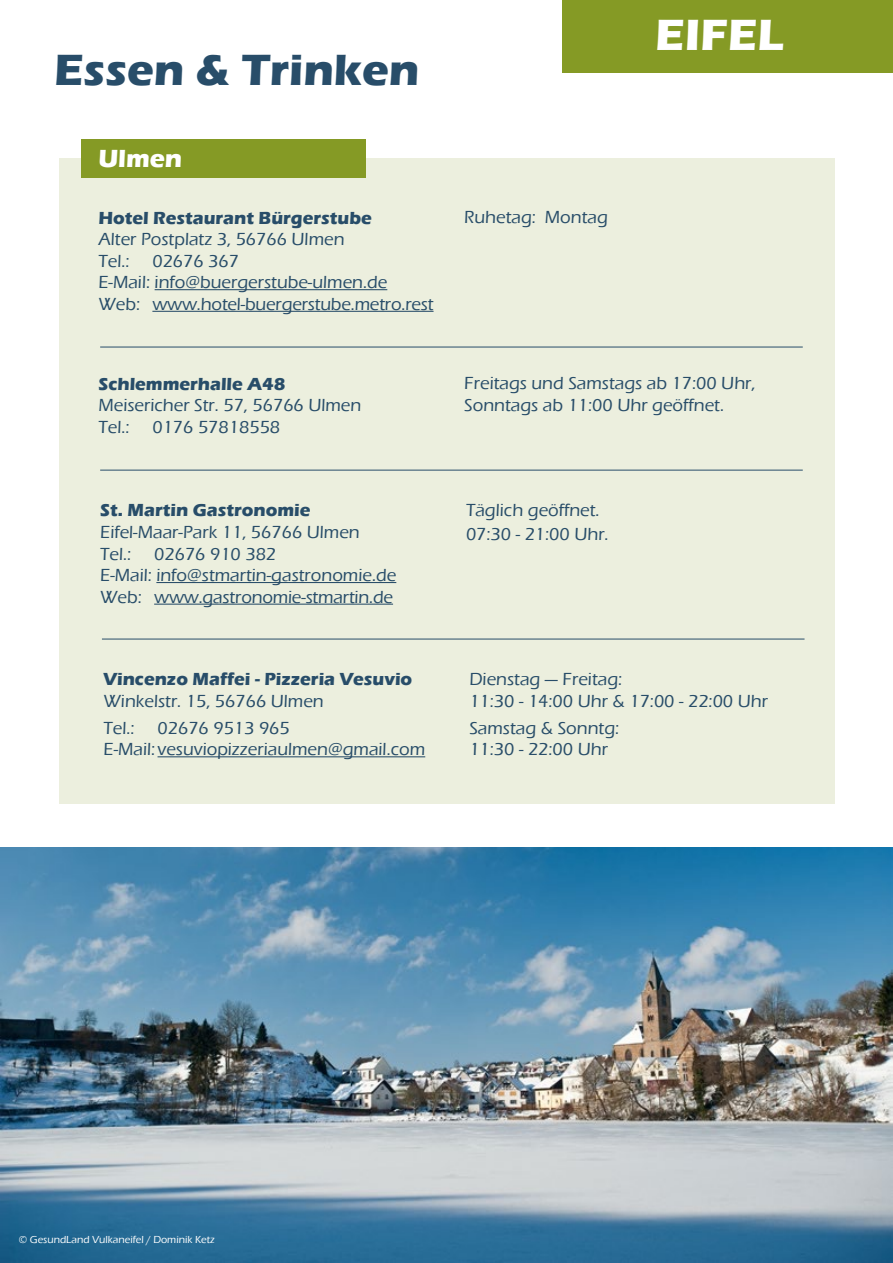
<style>
.page{position:relative;width:893px;height:1263px;background:#fff}
.page>*{position:absolute;margin:0;border:0;box-sizing:border-box;transform-origin:0 0}
.t1{font:700 45px "Eras ITC";color:#284d69}
.t2{font:700 45px "Eras ITC";color:#fff}
.t3{font:700 25.5px "Eras ITC";color:#fff}
.t4{font:500 18px/21.6px "Eras ITC";color:#284d69}
.t5{font:700 18px "Eras ITC";color:#284d69}
.t6{font:500 10.5px "Eras ITC";color:#fff}
</style>
<div class="page">
<div style="left:563px;top:0;width:330px;height:72px;background:#859a25"></div>
<div style="left:59px;top:159px;width:775px;height:645px;background:#ecefde"></div>
<div style="left:81px;top:139px;width:285px;height:39px;background:#859a25"></div>
<hr style="left:155px;top:289px;width:232px;height:1px;background:#284d69">
<hr style="left:152px;top:311px;width:282px;height:1px;background:#284d69">
<hr style="left:156px;top:582px;width:240px;height:1px;background:#284d69">
<hr style="left:154px;top:604px;width:239px;height:1px;background:#284d69">
<hr style="left:158px;top:756px;width:267px;height:1px;background:#284d69">
<hr style="left:100px;top:347px;width:703px;height:1px;background:#284d69">
<hr style="left:100px;top:470px;width:703px;height:1px;background:#284d69">
<hr style="left:102px;top:639px;width:702px;height:1px;background:#284d69">
<img style="left:0;top:848px;width:893px;height:415px">
<h1 class="t1" style="left:54px;top:44px;width:367px">Essen &amp; Trinken</h1>
<h2 class="t3" style="left:98px;top:144px;width:85px">Ulmen</h2>
<p class="t5" style="left:98px;top:207px;width:275px">Hotel Restaurant Bürgerstube</p>
<p class="t4" style="left:98px;top:229px;width:248px">Alter Postplatz 3, 56766 Ulmen<br>Tel.:</p>
<p class="t4" style="left:98px;top:250px;width:337px;text-indent:54px">02676 367<br>E-Mail: info@buergerstube-ulmen.de<br>Web: www.hotel-buergerstube.metro.rest</p>
<p class="t5" style="left:98px;top:373px;width:189px">Schlemmerhalle A48</p>
<p class="t4" style="left:98px;top:395px;width:264px">Meisericher Str. 57, 56766 Ulmen<br>Tel.:</p>
<p class="t4" style="left:152px;top:416px;width:129px">0176 57818558</p>
<p class="t5" style="left:100px;top:500px;width:212px">St. Martin Gastronomie</p>
<p class="t4" style="left:100px;top:521px;width:261px">Eifel-Maar-Park 11, 56766 Ulmen<br>Tel.:</p>
<p class="t4" style="left:100px;top:543px;width:298px;text-indent:54px">02676 910 382<br>E-Mail: info@stmartin-gastronomie.de<br>Web: www.gastronomie-stmartin.de</p>
<p class="t5" style="left:104px;top:669px;width:310px">Vincenzo Maffei - Pizzeria Vesuvio</p>
<p class="t4" style="left:104px;top:688px;width:222px;line-height:27px">Winkelstr. 15, 56766 Ulmen<br>Tel.:</p>
<p class="t4" style="left:104px;top:717px;width:323px;text-indent:54px">02676 9513 965<br>E-Mail: vesuviopizzeriaulmen@gmail.com</p>
<h1 class="t2" style="left:655px;top:9px;width:130px">EIFEL</h1>
<p class="t4" style="left:464px;top:207px;width:145px">Ruhetag: Montag</p>
<p class="t4" style="left:464px;top:373px;width:293px">Freitags und Samstags ab 17:00 Uhr,<br>Sonntags ab 11:00 Uhr geöffnet.</p>
<p class="t4" style="left:466px;top:498px;width:144px;line-height:24px">Täglich geöffnet.<br>07:30 - 21:00 Uhr.</p>
<p class="t4" style="left:469px;top:668px;width:300px">Dienstag — Freitag:<br>11:30 - 14:00 Uhr &amp; 17:00 - 22:00 Uhr</p>
<p class="t4" style="left:469px;top:717px;width:151px">Samstag &amp; Sonntg:<br>11:30 - 22:00 Uhr</p>
<p class="t6" style="left:19px;top:1233px;width:197px">© GesundLand Vulkaneifel / Dominik Ketz</p>
</div>
